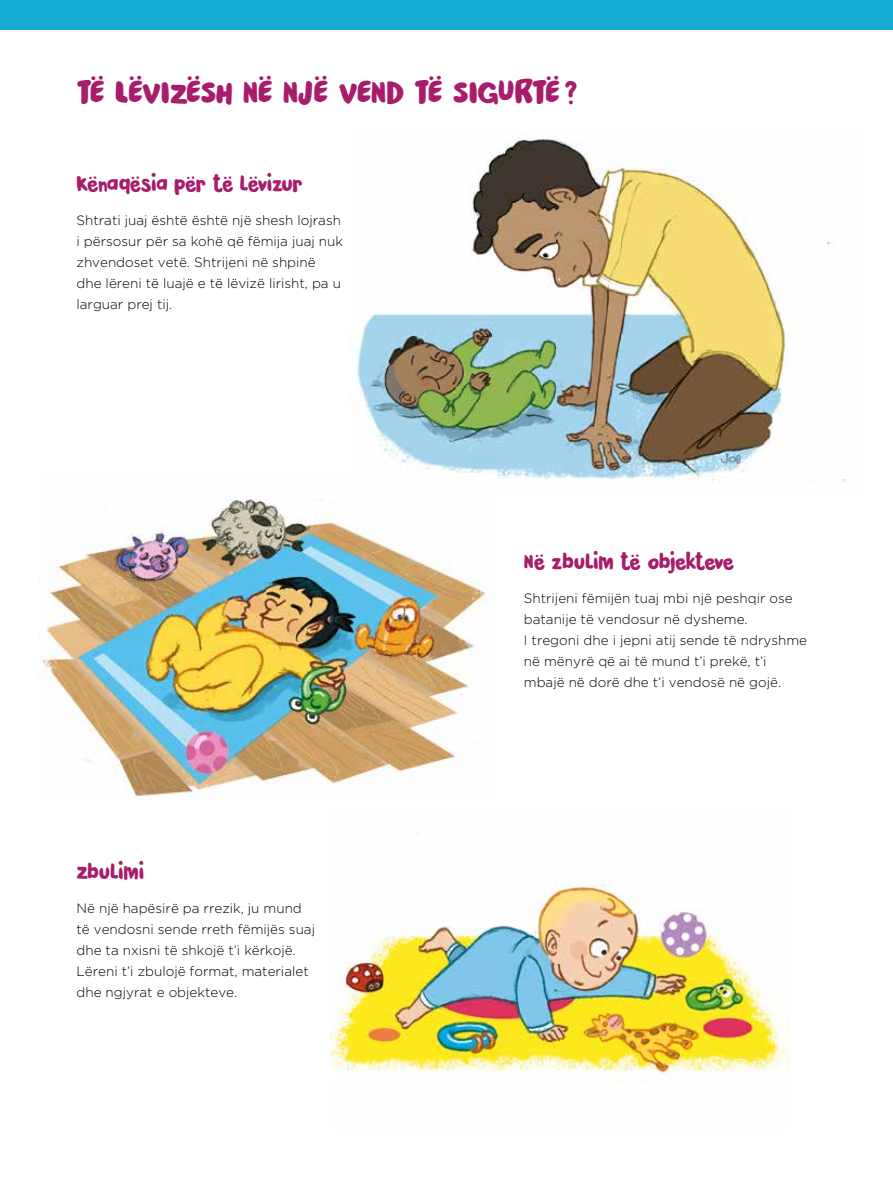
<style>
.page{position:relative;width:893px;height:1191px;background:#fff}
.page>*{position:absolute;margin:0;border:0;box-sizing:border-box;transform-origin:0 0}
.t1{font:33px "Pardesi";letter-spacing:-.03em;color:#a71d6a}
.t2{font:21px "Pardesi";letter-spacing:-.03em;color:#a71d6a}
.t3{font:21px "Pardesi";letter-spacing:-.005em;color:#a71d6a}
.t4{font:300 13.5px/21px "Gotham";color:#000}
</style>
<div class="page">
<div style="left:0;top:0;width:893px;height:30px;background:#17acd2"></div>
<img style="left:330px;top:880px;width:460px;height:203px">
<img style="left:349px;top:137px;width:497px;height:350px">
<img style="left:38px;top:474px;width:460px;height:324px">
<h1 class="t1" style="left:77px;top:68px;width:503px">TË LËVIZËSH NË NJË VEND TË SIGURTË ?</h1>
<h2 class="t2" style="left:77px;top:168px;width:228px">Kënaqësia për të lëvizur</h2>
<p class="t4" style="left:77px;top:209px;width:268px">Shtrati juaj është është një shesh lojrash i përsosur për sa kohë që fëmija juaj nuk zhvendoset vetë. Shtrijeni në shpinë dhe lëreni të luajë e të lëvizë lirisht, pa u larguar prej tij.</p>
<h2 class="t3" style="left:77px;top:856px;width:69px">Zbulimi</h2>
<p class="t4" style="left:77px;top:897px;width:240px">Në një hapësirë pa rrezik, ju mund të vendosni sende rreth fëmijës suaj dhe ta nxisni të shkojë t’i kërkojë.<br>Lëreni t’i zbulojë format, materialet dhe ngjyrat e objekteve.</p>
<h2 class="t2" style="left:524px;top:546px;width:212px">Në zbulim të objekteve</h2>
<p class="t4" style="left:524px;top:587px;width:285px">Shtrijeni fëmijën tuaj mbi një peshqir ose batanije të vendosur në dysheme.<br>I tregoni dhe i jepni atij sende të ndryshme në mënyrë që ai të mund t’i prekë, t’i mbajë në dorë dhe t’i vendosë në gojë.</p>
</div>
